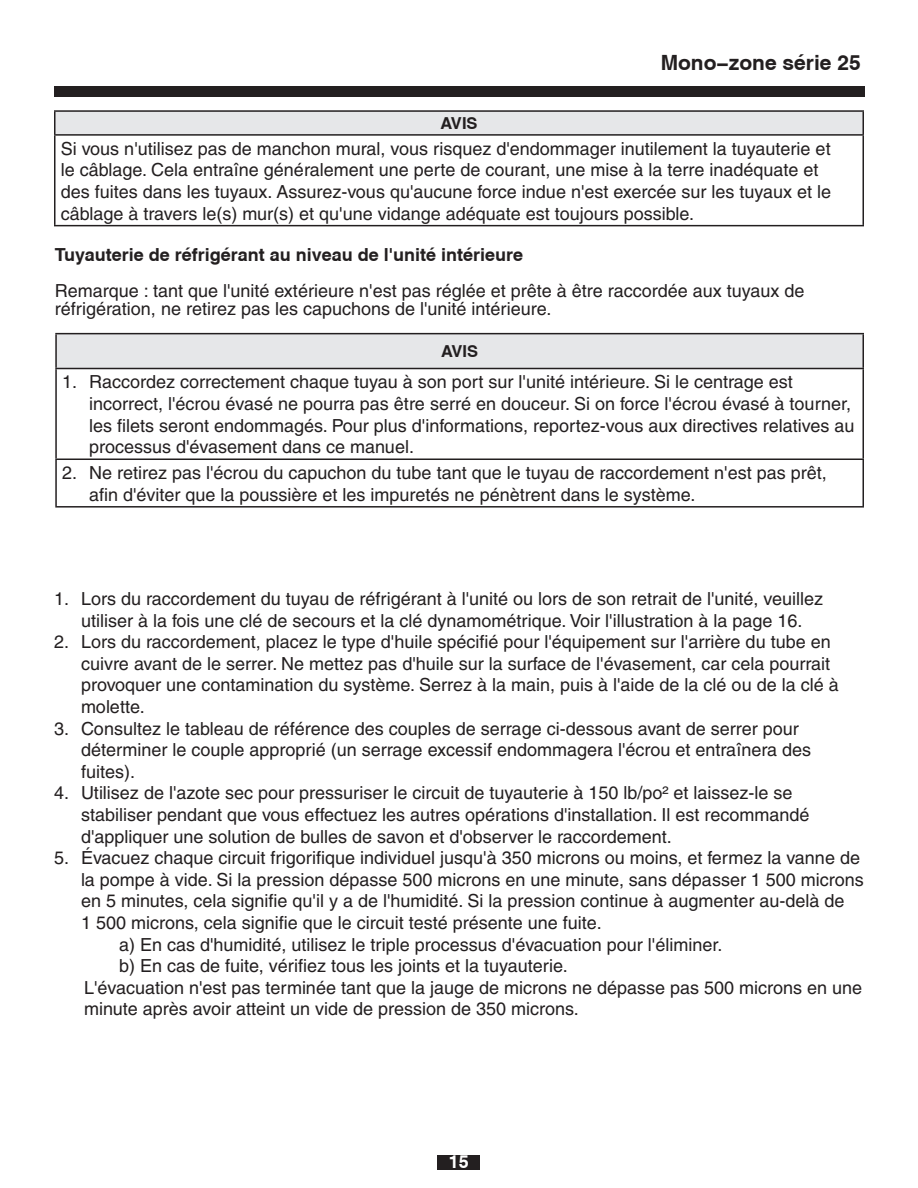
<style>
.page{position:relative;width:918px;height:1188px;background:#fff}
.page>*{position:absolute;margin:0;border:0;box-sizing:border-box;transform-origin:0 0}
.t1{font:700 21px "Helvetica";color:#231f20}
.t2{font:18px/21.6px "Helvetica";color:#231f20}
.t3{font:700 18px "Helvetica";color:#231f20}
.t4{font:700 18px "Helvetica";color:#fff}
.t5{font:700 16.5px "Helvetica";color:#231f20}
</style>
<div class="page">
<div style="left:438px;top:1155px;width:42px;height:15px;background:#231f20"></div>
<div style="left:54px;top:86px;width:810px;height:11px;background:#231f20"></div>
<div style="left:56px;top:334px;width:807px;height:35px;background:#e6e7e9"></div>
<hr style="left:55px;top:333px;width:809px;height:1px;background:#231f20">
<hr style="left:55px;top:334px;width:2px;height:34px;background:#231f20">
<hr style="left:862px;top:334px;width:2px;height:34px;background:#231f20">
<hr style="left:55px;top:368px;width:809px;height:1px;background:#231f20">
<hr style="left:55px;top:369px;width:2px;height:90px;background:#231f20">
<hr style="left:862px;top:369px;width:2px;height:90px;background:#231f20">
<hr style="left:55px;top:459px;width:809px;height:1px;background:#231f20">
<hr style="left:55px;top:460px;width:2px;height:46px;background:#231f20">
<hr style="left:862px;top:460px;width:2px;height:46px;background:#231f20">
<hr style="left:55px;top:506px;width:809px;height:2px;background:#231f20">
<div style="left:55px;top:111px;width:808px;height:24px;background:#e6e7e9"></div>
<hr style="left:54px;top:136px;width:2px;height:89px;background:#231f20">
<hr style="left:862px;top:136px;width:2px;height:89px;background:#231f20">
<hr style="left:54px;top:225px;width:810px;height:1px;background:#231f20">
<hr style="left:54px;top:110px;width:810px;height:2px;background:#231f20">
<hr style="left:54px;top:112px;width:2px;height:22px;background:#231f20">
<hr style="left:862px;top:112px;width:2px;height:22px;background:#231f20">
<hr style="left:54px;top:134px;width:810px;height:2px;background:#231f20">
<p class="t1" style="left:661px;top:50px;width:202px">Mono-zone série 25</p>
<p class="t5" style="left:440px;top:113px;width:39px">AVIS</p>
<p class="t2" style="left:61px;top:138px;width:772px">Si vous n'utilisez pas de manchon mural, vous risquez d'endommager inutilement la tuyauterie et le câblage. Cela entraîne généralement une perte de courant, une mise à la terre inadéquate et des fuites dans les tuyaux. Assurez-vous qu'aucune force indue n'est exercée sur les tuyaux et le câblage à travers le(s) mur(s) et qu'une vidange adéquate est toujours possible.</p>
<p class="t3" style="left:55px;top:244px;width:470px">Tuyauterie de réfrigérant au niveau de l'unité intérieure</p>
<p class="t2" style="left:55px;top:282px;width:751px;line-height:18px">Remarque : tant que l'unité extérieure n'est pas réglée et prête à être raccordée aux tuyaux de réfrigération, ne retirez pas les capuchons de l'unité intérieure.</p>
<p class="t5" style="left:441px;top:341px;width:39px">AVIS</p>
<p class="t2" style="left:89px;top:371px;width:767px;text-indent:-27px">1. Raccordez correctement chaque tuyau à son port sur l'unité intérieure. Si le centrage est incorrect, l'écrou évasé ne pourra pas être serré en douceur. Si on force l'écrou évasé à tourner, les filets seront endommagés. Pour plus d'informations, reportez-vous aux directives relatives au processus d'évasement dans ce manuel.</p>
<p class="t2" style="left:89px;top:462px;width:739px;text-indent:-27px">2. Ne retirez pas l'écrou du capuchon du tube tant que le tuyau de raccordement n'est pas prêt, afin d'éviter que la poussière et les impuretés ne pénètrent dans le système.</p>
<p class="t2" style="left:54px;top:588px;width:771px;text-align:center">1. Lors du raccordement du tuyau de réfrigérant à l'unité ou lors de son retrait de l'unité, veuillez utiliser à la fois une clé de secours et la clé dynamométrique. Voir l'illustration à la page 16.</p>
<p class="t2" style="left:81px;top:631px;width:759px;text-indent:-27px">2. Lors du raccordement, placez le type d'huile spécifié pour l'équipement sur l'arrière du tube en cuivre avant de le serrer. Ne mettez pas d'huile sur la surface de l'évasement, car cela pourrait provoquer une contamination du système. Serrez à la main, puis à l'aide de la clé ou de la clé à molette.</p>
<p class="t2" style="left:81px;top:717px;width:732px;text-indent:-27px">3. Consultez le tableau de référence des couples de serrage ci-dessous avant de serrer pour déterminer le couple approprié (un serrage excessif endommagera l'écrou et entraînera des fuites).</p>
<p class="t2" style="left:81px;top:782px;width:730px;text-indent:-27px">4. Utilisez de l'azote sec pour pressuriser le circuit de tuyauterie à 150 lb/po² et laissez-le se stabiliser pendant que vous effectuez les autres opérations d'installation. Il est recommandé d'appliquer une solution de bulles de savon et d'observer le raccordement.</p>
<p class="t2" style="left:81px;top:847px;width:784px;text-indent:-27px">5. Évacuez chaque circuit frigorifique individuel jusqu'à 350 microns ou moins, et fermez la vanne de la pompe à vide. Si la pression dépasse 500 microns en une minute, sans dépasser 1 500 microns en 5 minutes, cela signifie qu'il y a de l'humidité. Si la pression continue à augmenter au-delà de<br>1 500 microns, cela signifie que le circuit testé présente une fuite.</p>
<p class="t2" style="left:119px;top:933px;width:605px">a) En cas d'humidité, utilisez le triple processus d'évacuation pour l'éliminer.</p>
<p class="t2" style="left:119px;top:955px;width:450px">b) En cas de fuite, vérifiez tous les joints et la tuyauterie.</p>
<p class="t2" style="left:84px;top:977px;width:780px">L'évacuation n'est pas terminée tant que la jauge de microns ne dépasse pas 500 microns en une minute après avoir atteint un vide de pression de 350 microns.</p>
<p class="t4" style="left:449px;top:1150px;width:22px">15</p>
</div>
